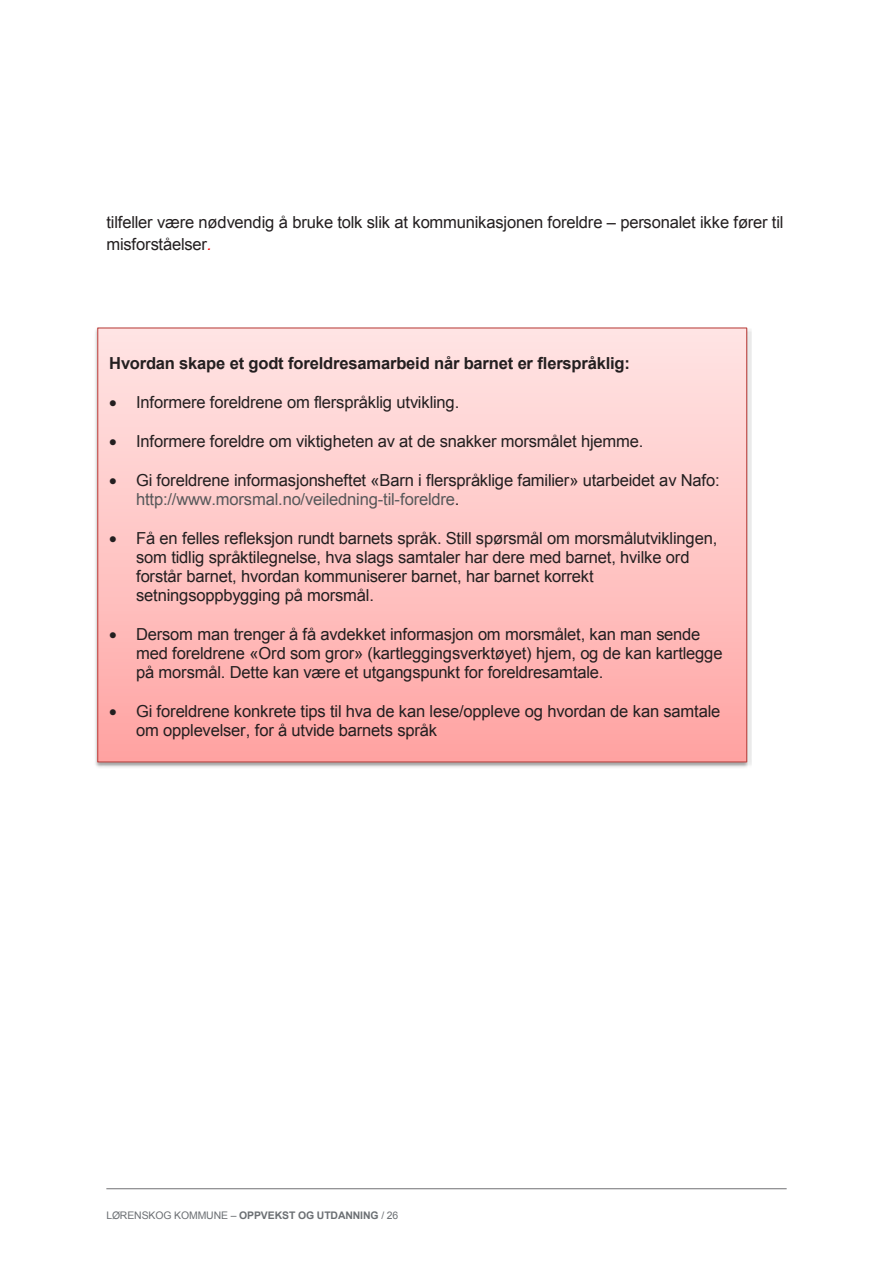
<style>
.page{position:relative;width:893px;height:1263px;background:#fff}
.page>*{position:absolute;margin:0;border:0;box-sizing:border-box;transform-origin:0 0}
.t1{font:16.5px/18.9px "Arial";letter-spacing:-.015em;color:#231f20}
.t2{font:700 16.5px "Arial";letter-spacing:-.015em;color:#231f20}
.t3{font:10.5px "Arial";letter-spacing:-.015em;color:#6b6f73}
.s1{font-style:italic;color:#f00}
.s2{color:#57585a}
.s3{font-weight:700}
</style>
<div class="page">
<hr style="left:106px;top:1188px;width:681px;height:1px;background:#717174">
<img style="left:95px;top:328px;width:657px;height:440px">
<svg style="left:99px;top:329px;width:646px;height:431px;background:#ffc6c6"></svg>
<img style="left:98px;top:334px;width:648px;height:422px">
<p class="t1" style="left:106px;top:212px;width:679px;line-height:21.9px">tilfeller være nødvendig å bruke tolk slik at kommunikasjonen foreldre – personalet ikke fører til misforståelser<span class="s1">.</span></p>
<p class="t2" style="left:109px;top:352px;width:522px">Hvordan skape et godt foreldresamarbeid når barnet er flerspråklig:</p>
<p class="t1" style="left:109px;top:392px;width:352px">• Informere foreldrene om flerspråklig utvikling.</p>
<p class="t1" style="left:109px;top:432px;width:536px">• Informere foreldre om viktigheten av at de snakker morsmålet hjemme.</p>
<p class="t1" style="left:136px;top:471px;width:585px;text-indent:-27px">• Gi foreldrene informasjonsheftet «Barn i flerspråklige familier» utarbeidet av Nafo: <span class="s2">http://www.morsmal.no/veiledning-til-foreldre</span>.</p>
<p class="t1" style="left:136px;top:529px;width:583px;text-indent:-27px">• Få en felles refleksjon rundt barnets språk. Still spørsmål om morsmålutviklingen, som tidlig språktilegnelse, hva slags samtaler har dere med barnet, hvilke ord forstår barnet, hvordan kommuniserer barnet, har barnet korrekt setningsoppbygging på morsmål.</p>
<p class="t1" style="left:136px;top:625px;width:588px;text-indent:-27px">• Dersom man trenger å få avdekket informasjon om morsmålet, kan man sende med foreldrene «Ord som gror» (kartleggingsverktøyet) hjem, og de kan kartlegge på morsmål. Dette kan være et utgangspunkt for foreldresamtale.</p>
<p class="t1" style="left:136px;top:702px;width:586px;text-indent:-27px">• Gi foreldrene konkrete tips til hva de kan lese/oppleve og hvordan de kan samtale om opplevelser, for å utvide barnets språk</p>
<p class="t3" style="left:106px;top:1208px;width:293px">LØRENSKOG KOMMUNE – <span class="s3">OPPVEKST OG UTDANNING</span> / 26</p>
</div>
